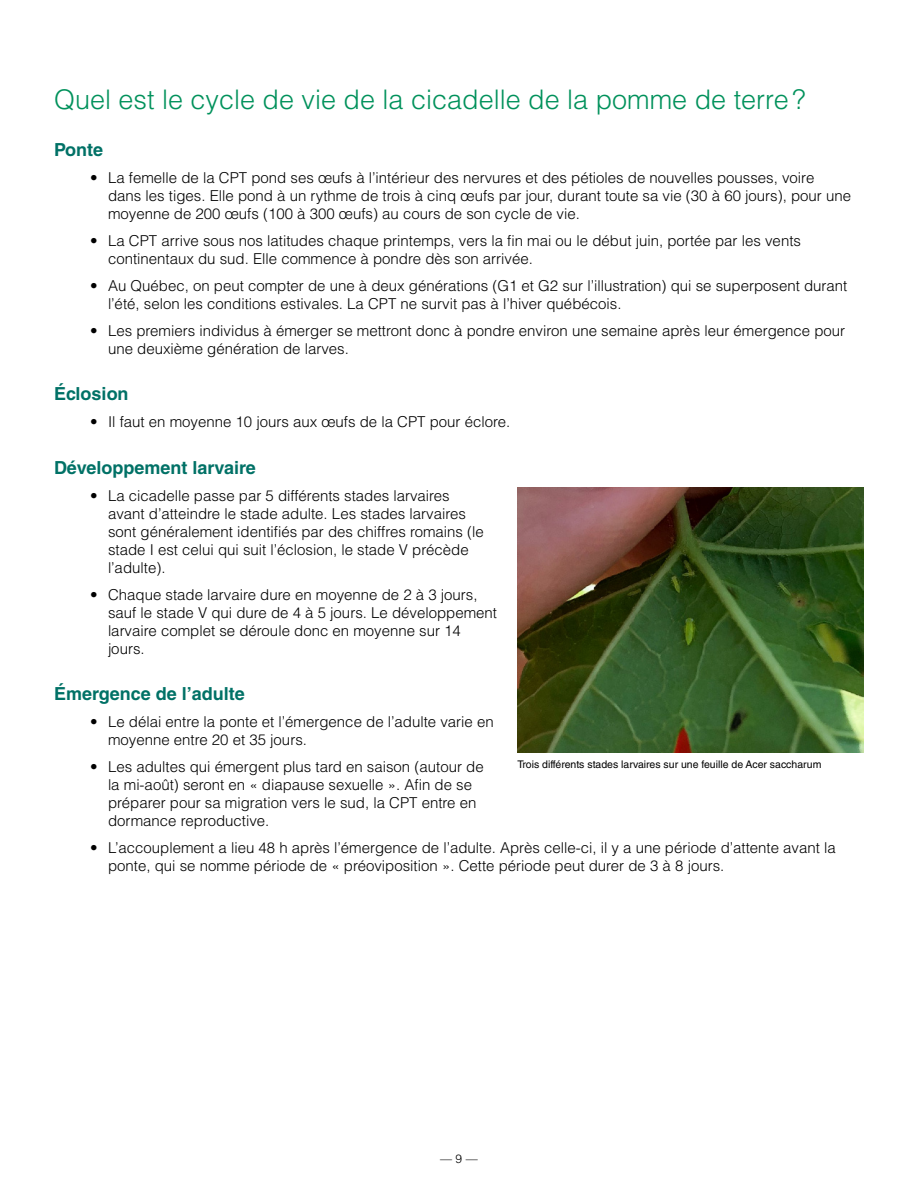
<style>
.page{position:relative;width:918px;height:1188px;background:#fff}
.page>*{position:absolute;margin:0;border:0;box-sizing:border-box;transform-origin:0 0}
.t1{font:300 27px "Helvetica LT Std";color:#00915b}
.t2{font:700 18px "Helvetica LT Std";color:#007166}
.t3{font:300 15px/18px "Helvetica LT Std";color:#000}
.t4{font:300 12px "Helvetica LT Std";color:#000}
.t5{font:10.5px "Helvetica LT Std";color:#000}
</style>
<div class="page">
<img style="left:518px;top:488px;width:346px;height:264px">
<h1 class="t1" style="left:54px;top:83px;width:753px">Quel est le cycle de vie de la cicadelle de la pomme de terre?</h1>
<p class="t2" style="left:54px;top:138px;width:51px">Ponte</p>
<p class="t3" style="left:108px;top:168px;width:745px;text-indent:-18px">• La femelle de la CPT pond ses œufs à l’intérieur des nervures et des pétioles de nouvelles pousses, voire dans les tiges. Elle pond à un rythme de trois à cinq œufs par jour, durant toute sa vie (30 à 60 jours), pour une moyenne de 200 œufs (100 à 300 œufs) au cours de son cycle de vie.</p>
<p class="t3" style="left:108px;top:231px;width:695px;text-indent:-18px">• La CPT arrive sous nos latitudes chaque printemps, vers la fin mai ou le début juin, portée par les vents continentaux du sud. Elle commence à pondre dès son arrivée.</p>
<p class="t3" style="left:108px;top:276px;width:741px;text-indent:-18px">• Au Québec, on peut compter de une à deux générations (G1 et G2 sur l’illustration) qui se superposent durant l’été, selon les conditions estivales. La CPT ne survit pas à l’hiver québécois.</p>
<p class="t3" style="left:108px;top:321px;width:739px;text-indent:-18px">• Les premiers individus à émerger se mettront donc à pondre environ une semaine après leur émergence pour une deuxième génération de larves.</p>
<p class="t2" style="left:54px;top:383px;width:76px">Éclosion</p>
<p class="t3" style="left:90px;top:413px;width:422px">• Il faut en moyenne 10 jours aux œufs de la CPT pour éclore.</p>
<p class="t2" style="left:54px;top:456px;width:203px">Développement larvaire</p>
<p class="t3" style="left:108px;top:486px;width:377px;text-indent:-18px">• La cicadelle passe par 5 différents stades larvaires avant d’atteindre le stade adulte. Les stades larvaires sont généralement identifiés par des chiffres romains (le stade I est celui qui suit l’éclosion, le stade V précède l’adulte).</p>
<p class="t3" style="left:108px;top:585px;width:391px;text-indent:-18px">• Chaque stade larvaire dure en moyenne de 2 à 3 jours, sauf le stade V qui dure de 4 à 5 jours. Le développement larvaire complet se déroule donc en moyenne sur 14 jours.</p>
<p class="t2" style="left:54px;top:683px;width:192px">Émergence de l’adulte</p>
<p class="t3" style="left:108px;top:713px;width:387px;text-indent:-18px">• Le délai entre la ponte et l’émergence de l’adulte varie en moyenne entre 20 et 35 jours.</p>
<p class="t3" style="left:108px;top:758px;width:377px;text-indent:-18px">• Les adultes qui émergent plus tard en saison (autour de la mi-août) seront en « diapause sexuelle ». Afin de se préparer pour sa migration vers le sud, la CPT entre en dormance reproductive.</p>
<p class="t3" style="left:108px;top:839px;width:729px;text-indent:-18px">• L’accouplement a lieu 48 h après l’émergence de l’adulte. Après celle-ci, il y a une période d’attente avant la ponte, qui se nomme période de « préoviposition ». Cette période peut durer de 3 à 8 jours.</p>
<p class="t5" style="left:518px;top:758px;width:305px">Trois différents stades larvaires sur une feuille de Acer saccharum</p>
<p class="t4" style="left:440px;top:1151px;width:39px">— 9 —</p>
</div>
